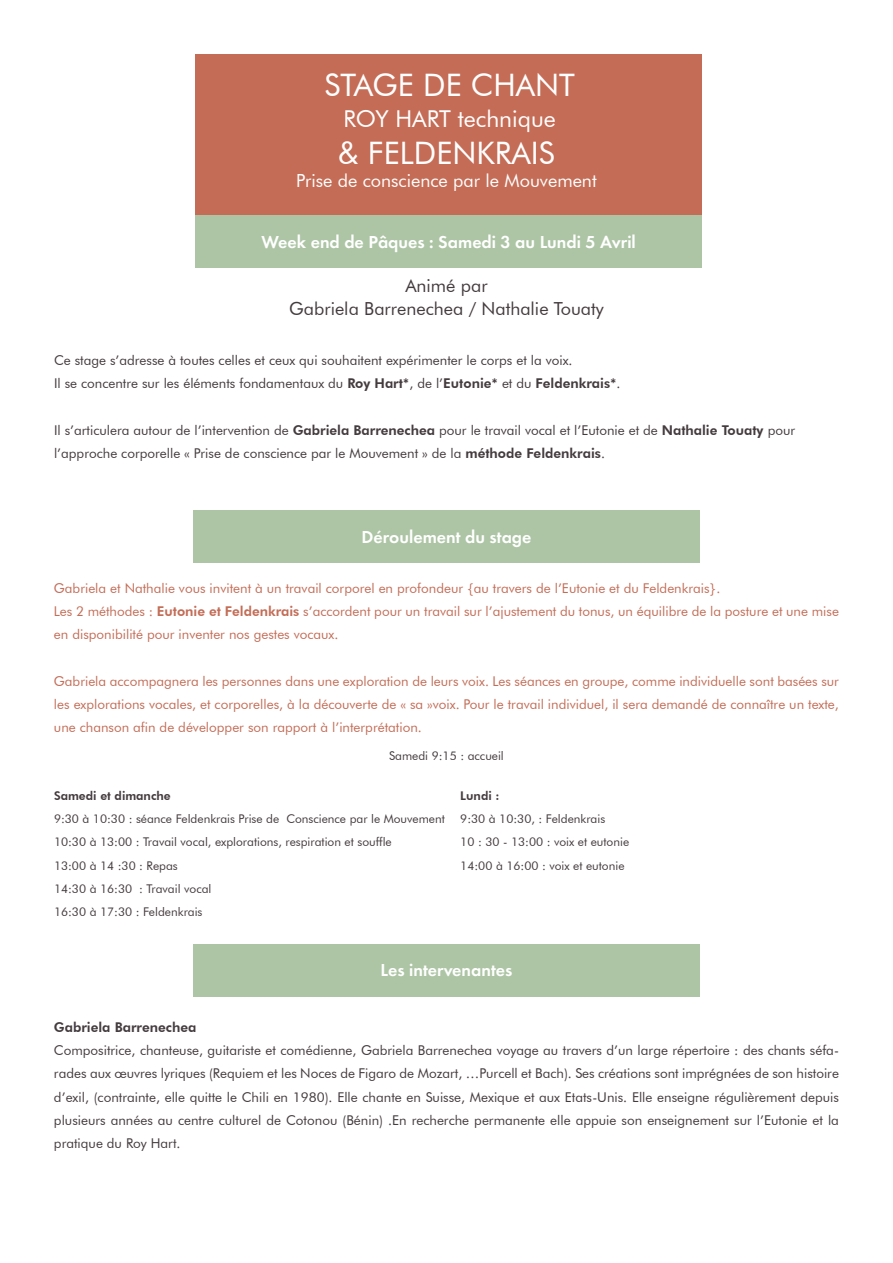
<style>
.page{position:relative;width:893px;height:1263px;background:#fff}
.page>*{position:absolute;margin:0;border:0;box-sizing:border-box;transform-origin:0 0}
.t1{font:31.05px "Futura BT";color:#fff}
.t2{font:23.25px "Futura BT";color:#fff}
.t3{font:18.15px "Futura BT";color:#fff}
.t4{font:600 18px "Futura EF";color:#fff}
.t5{font:18px/23.2px "Futura BT";color:#443b3f;text-align:center}
.t6{font:13.5px/23.2px "Futura BT";color:#443b3f}
.t7{font:13.5px/23.2px "Futura BT";color:#c36d57}
.t8{font:800 13.5px "Futura BT";color:#443b3f}
.t9{font:12px/23.2px "Futura BT";color:#443b3f}
.t10{font:800 12px "Futura BT";color:#443b3f}
.s1{font-weight:800}
</style>
<div class="page">
<div style="left:196px;top:54px;width:506px;height:161px;background:#c46c56"></div>
<div style="left:196px;top:215px;width:506px;height:53px;background:#adc5a5"></div>
<div style="left:193px;top:510px;width:506px;height:53px;background:#adc5a5"></div>
<div style="left:193px;top:944px;width:506px;height:52px;background:#adc5a5"></div>
<h1 class="t1" style="left:324px;top:66px;width:252px">STAGE DE CHANT</h1>
<h2 class="t2" style="left:343px;top:104px;width:214px">ROY HART technique</h2>
<h1 class="t1" style="left:338px;top:134px;width:218px">&amp; FELDENKRAIS</h1>
<h3 class="t3" style="left:296px;top:170px;width:302px">Prise de conscience par le Mouvement</h3>
<h3 class="t4" style="left:261px;top:231px;width:376px">Week end de Pâques : Samedi 3 au Lundi 5 Avril</h3>
<h3 class="t5" style="left:289px;top:274px;width:316px">Animé par<br>Gabriela Barrenechea / Nathalie Touaty</h3>
<p class="t6" style="left:54px;top:348px;width:568px">Ce stage s’adresse à toutes celles et ceux qui souhaitent expérimenter le corps et la voix.<br>Il se concentre sur les éléments fondamentaux du <span class="s1">Roy Hart*</span>, de l’<span class="s1">Eutonie*</span> et du <span class="s1">Feldenkrais*</span>.</p>
<p class="t6" style="left:54px;top:418px;width:743px">Il s’articulera autour de l’intervention de <span class="s1">Gabriela Barrenechea</span> pour le travail vocal et l’Eutonie et de <span class="s1">Nathalie Touaty</span> pour l’approche corporelle « Prise de conscience par le Mouvement » de la <span class="s1">méthode Feldenkrais</span>.</p>
<h3 class="t4" style="left:361px;top:526px;width:172px">Déroulement du stage</h3>
<p class="t7" style="left:54px;top:576px;width:786px">Gabriela et Nathalie vous invitent à un travail corporel en profondeur {au travers de l’Eutonie et du Feldenkrais}.<br>Les 2 méthodes : <span class="s1">Eutonie et Feldenkrais</span> s’accordent pour un travail sur l’ajustement du tonus, un équilibre de la posture et une mise en disponibilité pour inventer nos gestes vocaux.</p>
<p class="t7" style="left:54px;top:669px;width:786px;text-align:justify">Gabriela accompagnera les personnes dans une exploration de leurs voix. Les séances en groupe, comme individuelle sont basées sur les explorations vocales, et corporelles, à la découverte de « sa »voix. Pour le travail individuel, il sera demandé de connaître un texte, une chanson afin de développer son rapport à l’interprétation.</p>
<p class="t9" style="left:389px;top:744px;width:116px">Samedi 9:15 : accueil</p>
<p class="t10" style="left:54px;top:788px;width:118px">Samedi et dimanche</p>
<p class="t9" style="left:54px;top:807px;width:392px">9:30 à 10:30 : séance Feldenkrais Prise de Conscience par le Mouvement 10:30 à 13:00 : Travail vocal, explorations, respiration et souffle<br>13:00 à 14 :30 : Repas<br>14:30 à 16:30 : Travail vocal<br>16:30 à 17:30 : Feldenkrais</p>
<p class="t10" style="left:460px;top:788px;width:41px">Lundi :</p>
<p class="t9" style="left:460px;top:807px;width:170px">9:30 à 10:30, : Feldenkrais<br>10 : 30 - 13:00 : voix et eutonie<br>14:00 à 16:00 : voix et eutonie</p>
<h3 class="t4" style="left:380px;top:959px;width:134px">Les intervenantes</h3>
<p class="t8" style="left:54px;top:1019px;width:144px">Gabriela Barrenechea</p>
<p class="t6" style="left:54px;top:1038px;width:786px;text-align:justify">Compositrice, chanteuse, guitariste et comédienne, Gabriela Barrenechea voyage au travers d’un large répertoire : des chants séfa&shy;rades aux œuvres lyriques (Requiem et les Noces de Figaro de Mozart, …Purcell et Bach). Ses créations sont imprégnées de son histoire d’exil, (contrainte, elle quitte le Chili en 1980). Elle chante en Suisse, Mexique et aux Etats-Unis. Elle enseigne régulièrement depuis plusieurs années au centre culturel de Cotonou (Bénin) .En recherche permanente elle appuie son enseignement sur l’Eutonie et la pratique du Roy Hart.</p>
</div>
